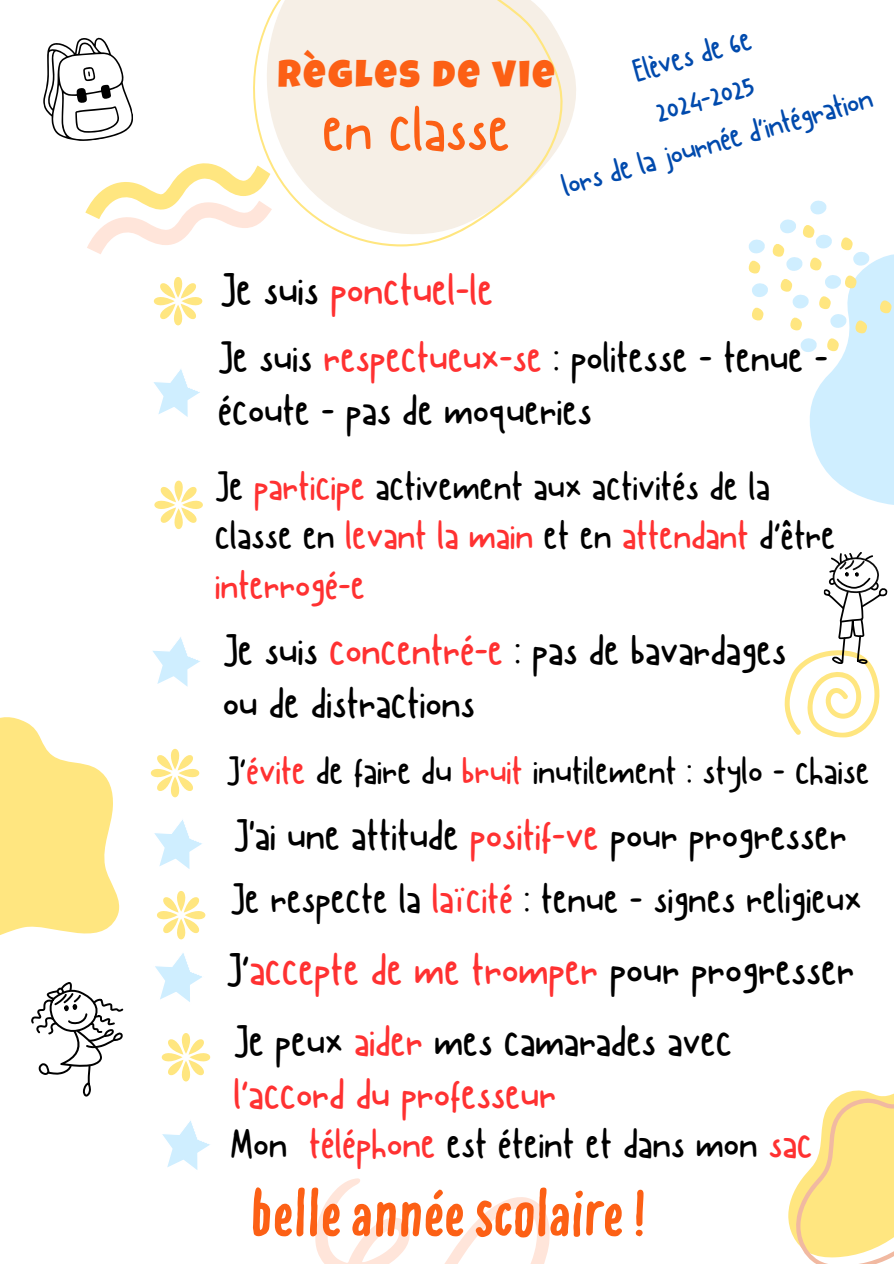
<style>
.page{position:relative;width:894px;height:1264px;background:#fff}
.page>*{position:absolute;margin:0;border:0;box-sizing:border-box;transform-origin:0 0}
.t1{font:700 65.85px "Compotes Citro";color:#fc6015}
.t2{font:63.6px "Canda Tawa";letter-spacing:.01em;color:#fc6015}
.t3{font:45px "Canda Tawa";letter-spacing:.01em;color:#ff3131}
.t4{font:43.5px/52.8px "Canda Tawa";letter-spacing:.01em;color:#000}
.t5{font:43.5px/52.8px "Canda Tawa";letter-spacing:.01em;color:#ff3131}
.t6{font:43.2px/52.8px "Canda Tawa";letter-spacing:.01em;color:#000}
.t7{font:42px "Canda Tawa";letter-spacing:.01em;color:#000}
.t8{font:40.5px/49.5px "Canda Tawa";letter-spacing:.01em;color:#000}
.t9{font:39px "Canda Tawa";letter-spacing:.01em;color:#000}
.t10{font:38.25px "Luckiest Guy";letter-spacing:.07em;color:#fc6015}
.t11{font:32.7px "Canda Tawa";color:#004aad}
.s1{color:#000}
.s2{color:#ff3131}
</style>
<div class="page">
<svg style="left:809px;top:254px;width:84px;height:251px;fill:#cfeeff"></svg>
<svg style="left:0;top:717px;width:120px;height:218px"></svg>
<svg style="left:315px;top:1178px;width:235px;height:85px"></svg>
<svg style="left:565px;top:48px;width:11px;height:87px"></svg>
<svg style="left:253px;top:0;width:312px;height:246px;fill:#f6efe6"></svg>
<svg style="left:748px;top:200px;width:143px;height:152px"></svg>
<svg style="left:85px;top:163px;width:187px;height:91px"></svg>
<svg style="left:153px;top:277px;width:50px;height:49px"></svg>
<svg style="left:154px;top:480px;width:49px;height:50px"></svg>
<svg style="left:150px;top:748px;width:50px;height:50px"></svg>
<svg style="left:153px;top:369px;width:47px;height:48px"></svg>
<svg style="left:153px;top:637px;width:47px;height:50px"></svg>
<svg style="left:784px;top:552px;width:103px;height:186px"></svg>
<svg style="left:31px;top:982px;width:92px;height:115px"></svg>
<svg style="left:43px;top:37px;width:90px;height:104px"></svg>
<svg style="left:788px;top:1090px;width:105px;height:173px"></svg>
<svg style="left:161px;top:1033px;width:50px;height:49px"></svg>
<svg style="left:154px;top:820px;width:52px;height:182px"></svg>
<svg style="left:162px;top:1120px;width:48px;height:50px"></svg>
<p class="t11" style="left:629px;top:54px;width:122px;rotate:-16deg">Elèves de 6e</p>
<p class="t10" style="left:278px;top:60px;width:278px">RÈGLES DE VIE</p>
<h3 class="t11" style="left:650px;top:94px;width:103px;rotate:-16deg">2024-2025</h3>
<p class="t11" style="left:557px;top:168px;width:322px;rotate:-16deg">lors de la journée d’intégration</p>
<h4 class="t2" style="left:322px;top:94px;width:189px">en classe</h4>
<p class="t3" style="left:220px;top:264px;width:274px"><span class="s1">Je suis</span> ponctuel-le</p>
<p class="t6" style="left:218px;top:331px;width:611px">Je suis <span class="s2">respectueux-se</span> : politesse - tenue - écoute - pas de moqueries</p>
<h2 class="t8" style="left:215px;top:462px;width:621px">Je <span class="s2">participe</span> activement aux activités de la classe en <span class="s2">levant la main</span> et en <span class="s2">attendant</span> d’être <span class="s2">interrogé-e</span></h2>
<p class="t4" style="left:223px;top:624px;width:564px">Je suis <span class="s2">concentré-e</span> : pas de bavardages ou de distractions</p>
<p class="t9" style="left:226px;top:749px;width:644px">J’<span class="s2">évite</span> de faire du <span class="s2">bruit</span> inutilement : stylo - chaise</p>
<h3 class="t4" style="left:234px;top:809px;width:614px">J'ai une attitude <span class="s2">positif-ve</span> pour progresser</h3>
<h3 class="t7" style="left:230px;top:875px;width:632px">Je respecte la <span class="s2">laïcité</span> : tenue - signes religieux</h3>
<p class="t3" style="left:226px;top:944px;width:629px"><span class="s1">J’</span>accepte de me tromper <span class="s1">pour progresser</span></p>
<p class="t5" style="left:234px;top:1015px;width:499px"><span class="s1">Je peux</span> aider <span class="s1">mes camarades avec </span>l’accord du professeur</p>
<p class="t7" style="left:230px;top:1120px;width:583px">Mon <span class="s2">téléphone</span> est éteint et dans mon <span class="s2">sac</span></p>
<p class="t1" style="left:250px;top:1176px;width:397px">belleannéescolaire!</p>
</div>
